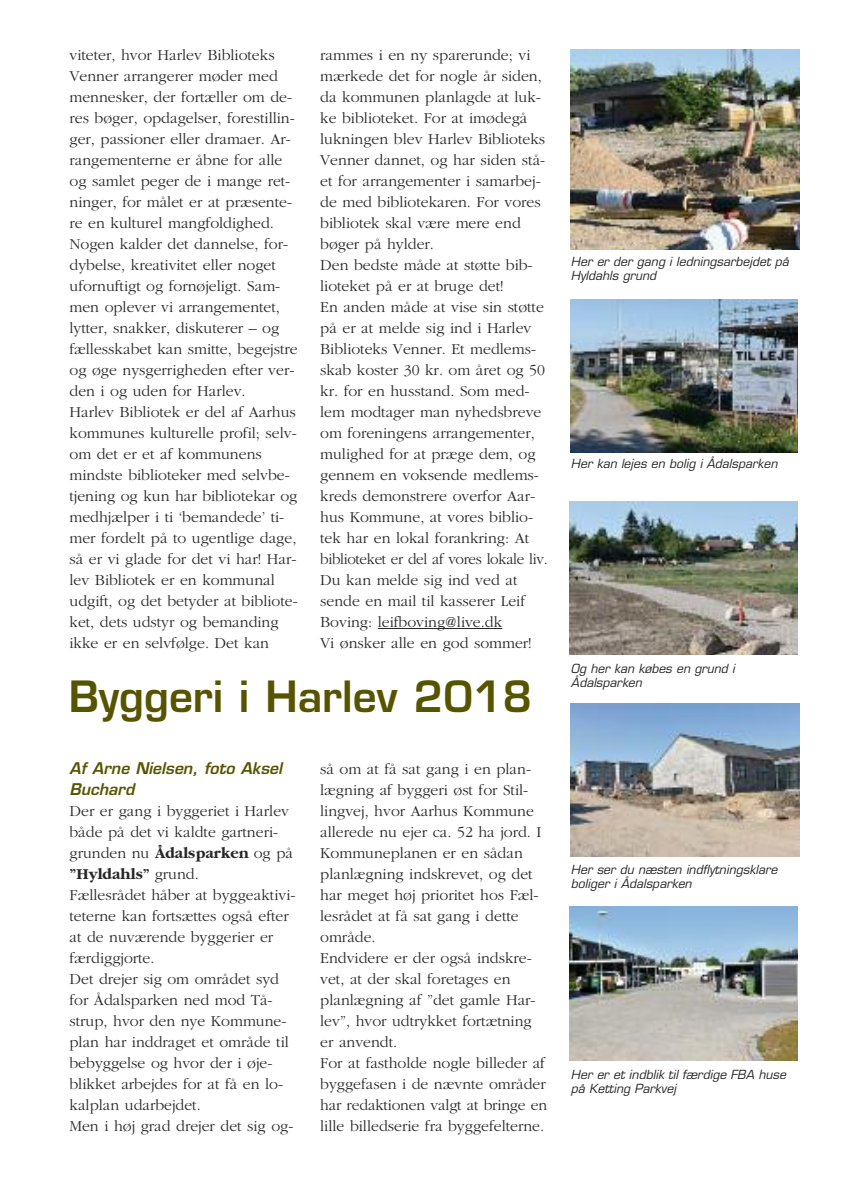
<style>
.page{position:relative;width:844px;height:1191px;background:#fff}
.page>*{position:absolute;margin:0;border:0;box-sizing:border-box;transform-origin:0 0}
.t1{font:600 42px "Eurostile";color:#575400}
.t2{font:300 15.75px/21px "AF Gar ITC";color:#272526}
.t3{font:italic 600 15.75px/21px "Eurostile";color:#575400}
.t4{font:italic 12.25px/14px "Eurostile";color:#272526}
.s1{font-weight:700}
</style>
<div class="page">
<img style="left:569px;top:906px;width:228px;height:154px">
<hr style="left:377px;top:628px;width:125px;height:1px;background:#272526">
<img style="left:570px;top:50px;width:229px;height:200px">
<img style="left:570px;top:299px;width:227px;height:153px">
<img style="left:569px;top:501px;width:228px;height:153px">
<img style="left:570px;top:703px;width:229px;height:153px">
<p class="t2" style="left:69px;top:44px;width:230px">viteter, hvor Harlev Biblioteks<br>Venner arrangerer møder med mennesker, der fortæller om de&shy;res bøger, opdagelser, forestillin&shy;ger, passioner eller dramaer. Ar&shy;rangementerne er åbne for alle og samlet peger de i mange ret&shy;ninger, for målet er at præsente&shy;re en kulturel mangfoldighed.<br>Nogen kalder det dannelse, for&shy;dybelse, kreativitet eller noget ufornuftigt og fornøjeligt. Sam&shy;men oplever vi arrangementet, lytter, snakker, diskuterer – og fællesskabet kan smitte, begejstre og øge nysgerrigheden efter ver&shy;den i og uden for Harlev.<br>Harlev Bibliotek er del af Aarhus kommunes kulturelle profil; selv&shy;om det er et af kommunens mindste biblioteker med selvbe&shy;tjening og kun har bibliotekar og medhjælper i ti ‘bemandede’ ti&shy;mer fordelt på to ugentlige dage, så er vi glade for det vi har! Har&shy;lev Bibliotek er en kommunal udgift, og det betyder at bibliote&shy;ket, dets udstyr og bemanding ikke er en selvfølge. Det kan</p>
<h1 class="t1" style="left:69px;top:681px;width:465px">Byggeri i Harlev 2018</h1>
<p class="t3" style="left:69px;top:759px;width:214px">Af Arne Nielsen, foto Aksel<br>Buchard</p>
<p class="t2" style="left:69px;top:800px;width:227px">Der er gang i byggeriet i Harlev både på det vi kaldte gartneri&shy;grunden nu <span class="s1">Ådalsparken</span> og på <span class="s1">”Hyldahls”</span> grund.<br>Fællesrådet håber at byggeaktivi&shy;teterne kan fortsættes også efter at de nuværende byggerier er færdiggjorte.<br>Det drejer sig om området syd for Ådalsparken ned mod Tå&shy;strup, hvor den nye Kommune&shy;plan har inddraget et område til bebyggelse og hvor der i øje&shy;blikket arbejdes for at få en lo&shy;kalplan udarbejdet.<br>Men i høj grad drejer det sig og-</p>
<p class="t2" style="left:320px;top:44px;width:229px">rammes i en ny sparerunde; vi mærkede det for nogle år siden, da kommunen planlagde at luk&shy;ke biblioteket. For at imødegå lukningen blev Harlev Biblioteks<br>Venner dannet, og har siden stå&shy;et for arrangementer i samarbej&shy;de med bibliotekaren. For vores bibliotek skal være mere end bøger på hylder.<br>Den bedste måde at støtte bib&shy;lioteket på er at bruge det!<br>En anden måde at vise sin støtte på er at melde sig ind i Harlev<br>Biblioteks Venner. Et medlems&shy;skab koster 30 kr. om året og 50 kr. for en husstand. Som med&shy;lem modtager man nyhedsbreve om foreningens arrangementer, mulighed for at præge dem, og gennem en voksende medlems&shy;kreds demonstrere overfor Aar&shy;hus Kommune, at vores biblio&shy;tek har en lokal forankring: At biblioteket er del af vores lokale liv.<br>Du kan melde sig ind ved at sende en mail til kasserer Leif<br>Boving: leifboving@live.dk<br>Vi ønsker alle en god sommer!</p>
<p class="t2" style="left:320px;top:758px;width:228px">så om at få sat gang i en plan&shy;lægning af byggeri øst for Stil&shy;lingvej, hvor Aarhus Kommune allerede nu ejer ca. 52 ha jord. I<br>Kommuneplanen er en sådan planlægning indskrevet, og det har meget høj prioritet hos Fæl&shy;lesrådet at få sat gang i dette område.<br>Endvidere er der også indskre&shy;vet, at der skal foretages en planlægning af ”det gamle Har&shy;lev”, hvor udtrykket fortætning er anvendt.<br>For at fastholde nogle billeder af byggefasen i de nævnte områder har redaktionen valgt at bringe en lille billedserie fra byggefelterne.</p>
<p class="t4" style="left:570px;top:256px;width:219px">Her er der gang i ledningsarbejdet på<br>Hyldahls grund</p>
<p class="t4" style="left:570px;top:458px;width:208px">Her kan lejes en bolig i Ådalsparken</p>
<p class="t4" style="left:570px;top:662px;width:165px">Og her kan købes en grund i<br>Ådalsparken</p>
<p class="t4" style="left:570px;top:863px;width:208px">Her ser du næsten indflytningsklare boliger i Ådalsparken</p>
<p class="t4" style="left:570px;top:1069px;width:216px">Her er et indblik til færdige FBA huse på Ketting Parkvej</p>
</div>
